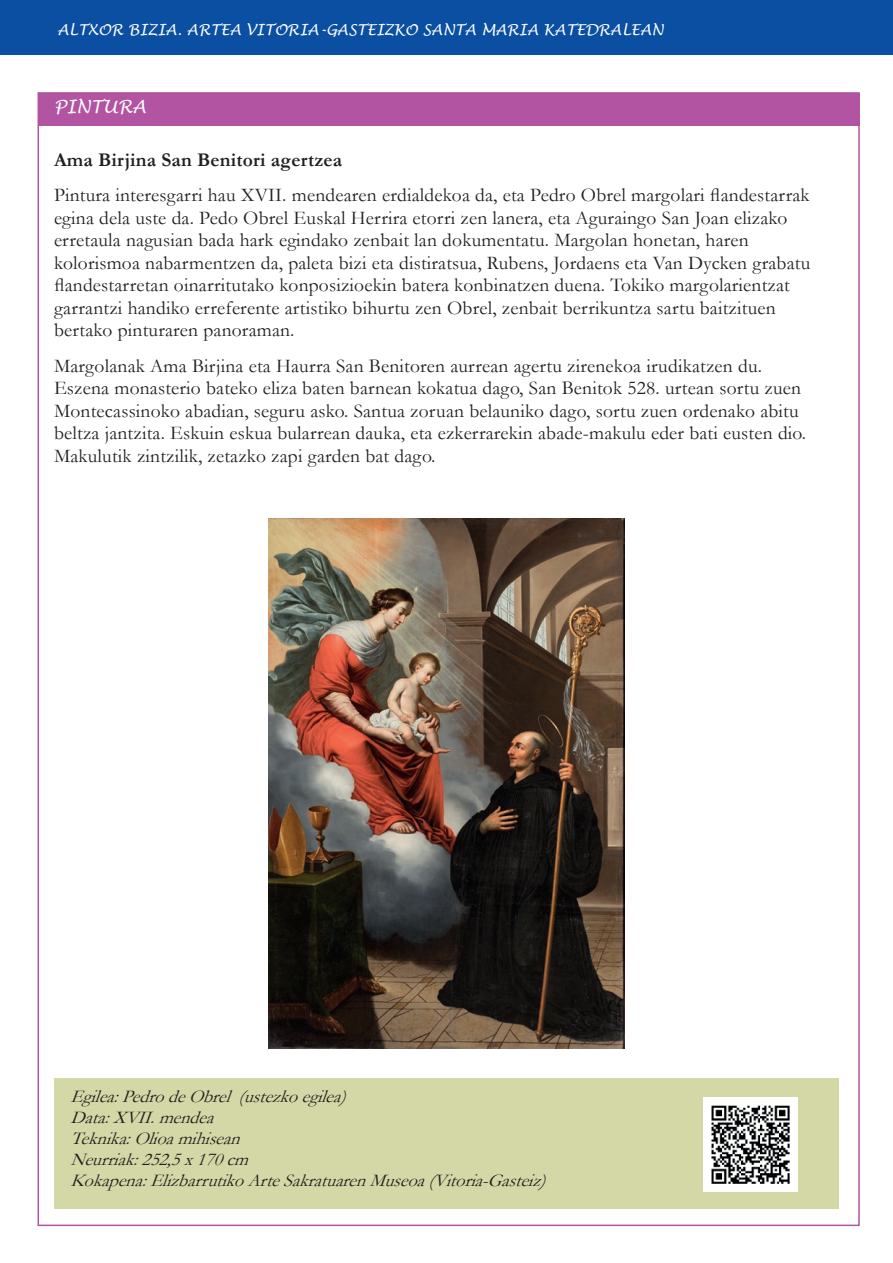
<style>
.page{position:relative;width:893px;height:1263px;background:#fff}
.page>*{position:absolute;margin:0;border:0;box-sizing:border-box;transform-origin:0 0}
.t1{font:19.5px/22.5px "Garamond";letter-spacing:.01em;color:#231f20}
.t2{font:700 19.5px "Garamond";letter-spacing:.01em;color:#231f20}
.t3{font:italic 18px/21px "Garamond";color:#231f20}
.t4{font:italic 18px "Lucida Handwriting";color:#fff}
.t5{font:italic 15px "Lucida Handwriting";color:#fff}
</style>
<div class="page">
<div style="left:0;top:0;width:893px;height:54px;background:#0a4fa2"></div>
<div style="left:39px;top:93px;width:820px;height:33px;background:#b254a1"></div>
<div style="left:54px;top:1078px;width:785px;height:131px;background:#d4d8a6"></div>
<img style="left:704px;top:1097px;width:93px;height:94px">
<img style="left:269px;top:519px;width:355px;height:529px">
<p class="t5" style="left:57px;top:20px;width:608px">ALTXOR BIZIA. ARTEA VITORIA-GASTEIZKO SANTA MARIA KATEDRALEAN</p>
<p class="t4" style="left:54px;top:96px;width:94px">PINTURA</p>
<p class="t2" style="left:54px;top:147px;width:290px">Ama Birjina San Benitori agertzea</p>
<p class="t1" style="left:54px;top:183px;width:758px">Pintura interesgarri hau XVII. mendearen erdialdekoa da, eta Pedro Obrel margolari flandestarrak egina dela uste da. Pedo Obrel Euskal Herrira etorri zen lanera, eta Aguraingo San Joan elizako erretaula nagusian bada hark egindako zenbait lan dokumentatu. Margolan honetan, haren kolorismoa nabarmentzen da, paleta bizi eta distiratsua, Rubens, Jordaens eta Van Dycken grabatu flandestarretan oinarritutako konposizioekin batera konbinatzen duena. Tokiko margolarientzat garrantzi handiko erreferente artistiko bihurtu zen Obrel, zenbait berrikuntza sartu baitzituen bertako pinturaren panoraman.</p>
<p class="t1" style="left:54px;top:354px;width:754px">Margolanak Ama Birjina eta Haurra San Benitoren aurrean agertu zirenekoa irudikatzen du.<br>Eszena monasterio bateko eliza baten barnean kokatua dago, San Benitok 528. urtean sortu zuen Montecassinoko abadian, seguru asko. Santua zoruan belauniko dago, sortu zuen ordenako abitu beltza jantzita. Eskuin eskua bularrean dauka, eta ezkerrarekin abade-makulu eder bati eusten dio.<br>Makulutik zintzilik, zetazko zapi garden bat dago.</p>
<p class="t3" style="left:71px;top:1086px;width:479px">Egilea:PedrodeObrel(ustezkoegilea)<br>Data:XVII.mendea<br>Teknika:Olioamihisean<br>Neurriak:252,5x170cm Kokapena:ElizbarrutikoArteSakratuarenMuseoa(Vitoria-Gasteiz)</p>
</div>
